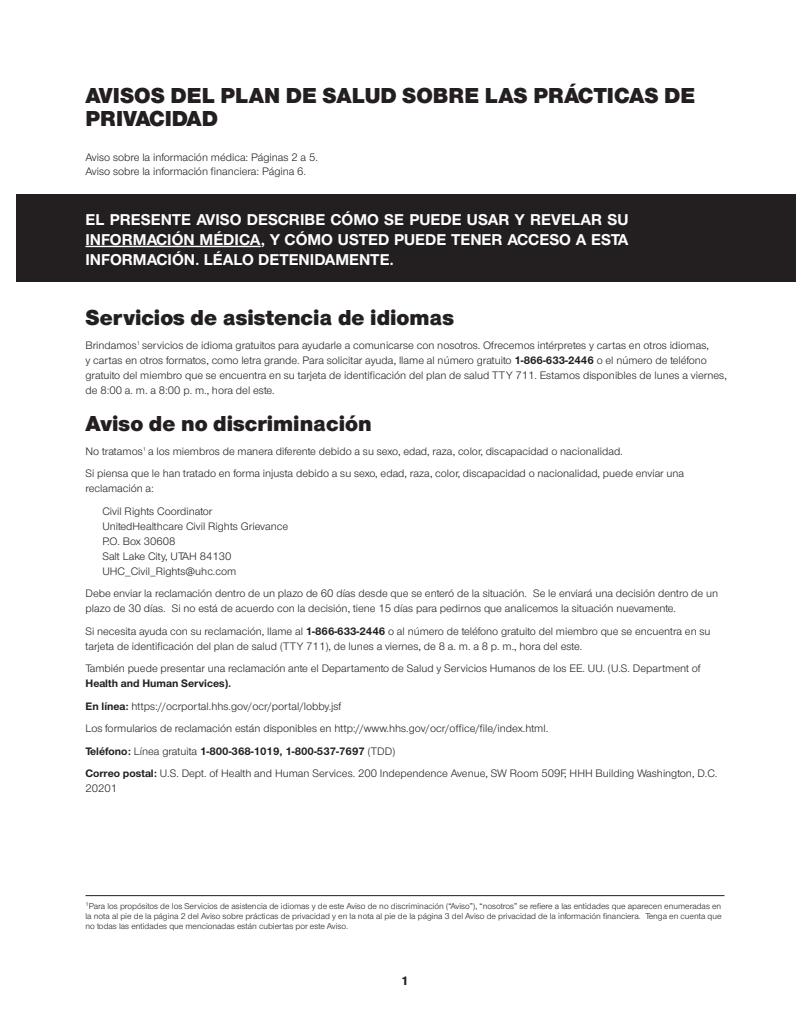
<style>
.page{position:relative;width:810px;height:1035px;background:#fff}
.page>*{position:absolute;margin:0;border:0;box-sizing:border-box;transform-origin:0 0}
.t1{font:900 22.5px/22.5px "UHC Sans";color:#231f20}
.t2{font:700 16.25px/20px "UHC Sans";color:#fff;text-align:justify}
.t3{font:700 12.5px "Akzidenz Grotesk Std";color:#231f20}
.t4{font:11.25px/15px "UHC Sans";color:#231f20}
.t5{font:8.75px/10px "UHC Sans";color:#231f20;text-align:justify}
.s1{font-weight:700}
</style>
<div class="page">
<div style="left:17px;top:195px;width:779px;height:87px;background:#231f20"></div>
<hr style="left:86px;top:895px;width:639px;height:1px;background:#231f20">
<hr style="left:86px;top:246px;width:175px;height:1px;background:#fff">
<h1 class="t1" style="left:86px;top:83px;width:611px">AVISOS DEL PLAN DE SALUD SOBRE LAS PRÁCTICAS DE<br>PRIVACIDAD</h1>
<p class="t4" style="left:86px;top:151px;width:234px;line-height:13.5px">Aviso sobre la información médica: Páginas 2 a 5.<br>Aviso sobre la información financiera: Página 6.</p>
<h2 class="t2" style="left:86px;top:209px;width:545px">EL PRESENTE AVISO DESCRIBE CÓMO SE PUEDE USAR Y REVELAR SU INFORMACIÓN MÉDICA, Y CÓMO USTED PUEDE TENER ACCESO A ESTA INFORMACIÓN. LÉALO DETENIDAMENTE.</h2>
<h1 class="t1" style="left:86px;top:305px;width:370px">Servicios de asistencia de idiomas</h1>
<p class="t4" style="left:86px;top:337px;width:643px">Brindamos<sup>1</sup> servicios de idioma gratuitos para ayudarle a comunicarse con nosotros. Ofrecemos intérpretes y cartas en otros idiomas,<br>y cartas en otros formatos, como letra grande. Para solicitar ayuda, llame al número gratuito <span class="s1">1-866-633-2446</span> o el número de teléfono gratuito del miembro que se encuentra en su tarjeta de identificación del plan de salud TTY 711. Estamos disponibles de lunes a viernes, de 8:00 a. m. a 8:00 p. m., hora del este.</p>
<h1 class="t1" style="left:86px;top:411px;width:288px">Aviso de no discriminación</h1>
<p class="t4" style="left:86px;top:443px;width:539px">No tratamos<sup>1</sup> a los miembros de manera diferente debido a su sexo, edad, raza, color, discapacidad o nacionalidad.</p>
<p class="t4" style="left:86px;top:466px;width:600px">Si piensa que le han tratado en forma injusta debido a su sexo, edad, raza, color, discapacidad o nacionalidad, puede enviar una reclamación a:</p>
<p class="t4" style="left:102px;top:503px;width:187px">Civil Rights Coordinator<br>UnitedHealthcare Civil Rights Grievance<br>P.O. Box 30608<br>Salt Lake City, UTAH 84130<br>UHC_Civil_Rights@uhc.com</p>
<p class="t4" style="left:86px;top:586px;width:634px">Debe enviar la reclamación dentro de un plazo de 60 días desde que se enteró de la situación. Se le enviará una decisión dentro de un plazo de 30 días. Si no está de acuerdo con la decisión, tiene 15 días para pedirnos que analicemos la situación nuevamente.</p>
<p class="t4" style="left:86px;top:623px;width:627px">Si necesita ayuda con su reclamación, llame al <span class="s1">1-866-633-2446</span> o al número de teléfono gratuito del miembro que se encuentra en su tarjeta de identificación del plan de salud (TTY 711), de lunes a viernes, de 8 a. m. a 8 p. m., hora del este.</p>
<p class="t4" style="left:86px;top:661px;width:617px">También puede presentar una reclamación ante el Departamento de Salud y Servicios Humanos de los EE. UU. (U.S. Department of</p>
<p class="t4" style="left:85px;top:672px;width:633px;line-height:22.5px"><span class="s1">Health and Human Services).<br>En línea:</span> https://ocrportal.hhs.gov/ocr/portal/lobby.jsf<br>Los formularios de reclamación están disponibles en http://www.hhs.gov/ocr/office/file/index.html.<br><span class="s1">Teléfono:</span> Línea gratuita <span class="s1">1-800-368-1019, 1-800-537-7697</span> (TDD)<br><span class="s1">Correo postal:</span> U.S. Dept. of Health and Human Services. 200 Independence Avenue, SW Room 509F, HHH Building Washington, D.C.</p>
<p class="t4" style="left:86px;top:781px;width:33px">20201</p>
<p class="t5" style="left:86px;top:901px;width:638px"><sup>1</sup>Para los propósitos de los Servicios de asistencia de idiomas y de este Aviso de no discriminación (“Aviso”), “nosotros” se refiere a las entidades que aparecen enumeradas en la nota al pie de la página 2 del Aviso sobre prácticas de privacidad y en la nota al pie de la página 3 del Aviso de privacidad de la información financiera. Tenga en cuenta que no todas las entidades que mencionadas están cubiertas por este Aviso.</p>
<p class="t3" style="left:401px;top:973px;width:9px">1</p>
</div>
